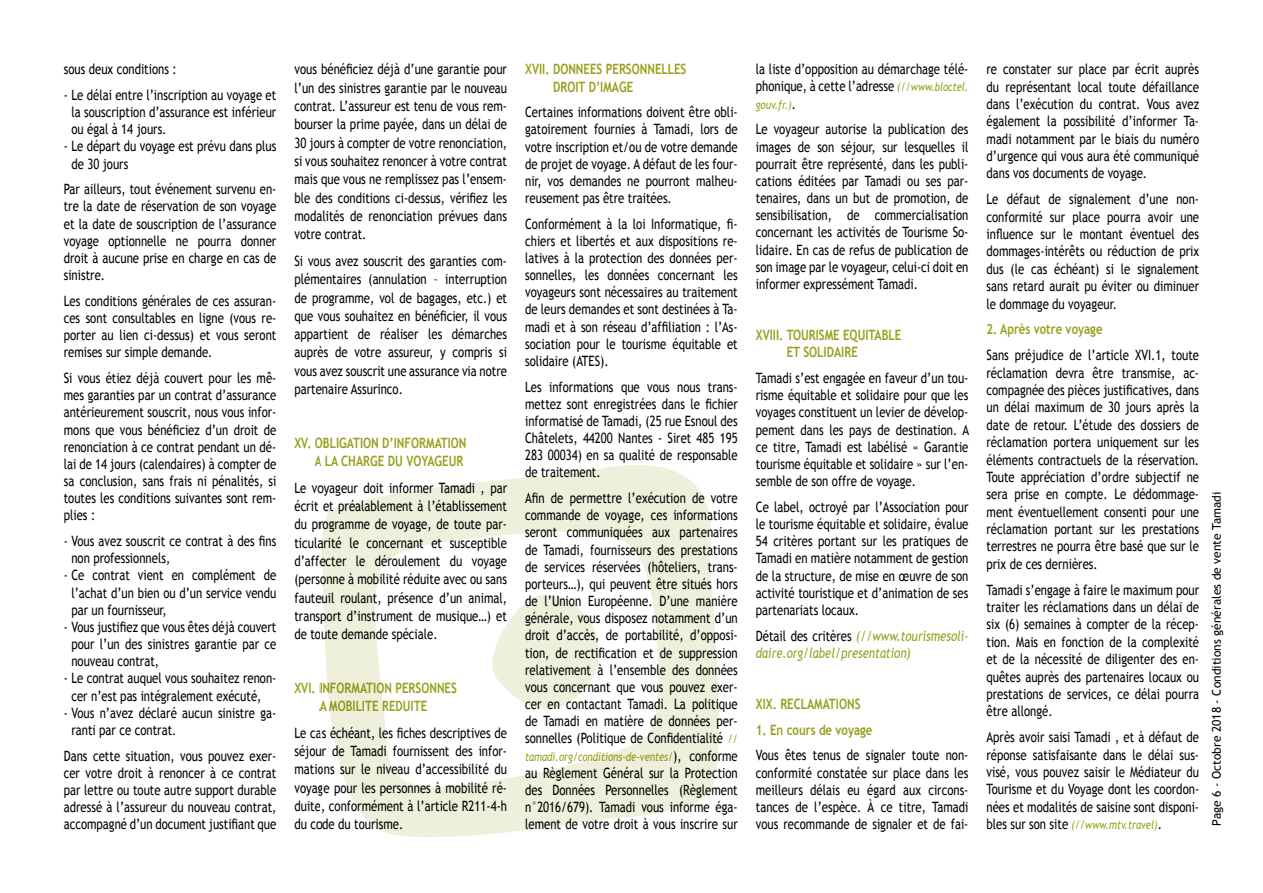
<style>
.page{position:relative;width:1263px;height:893px;background:#fff}
.page>*{position:absolute;margin:0;border:0;box-sizing:border-box;transform-origin:0 0}
.t1{font:14.25px/17.1px "Trebuchet MS";color:#000;text-align:justify;scale:.8 1}
.t2{font:700 14.25px/17.1px "Trebuchet MS";color:#97a01b;scale:.8 1}
.t3{font:italic 14.25px/17.1px "Trebuchet MS";color:#97a01b;scale:.8 1}
.t4{font:italic 12px "Trebuchet MS";color:#97a01b;scale:.8 1}
.t5{font:12px "Trebuchet MS";color:#000}
.s1{font-style:italic;font-size:12px;color:#97a01b}
.s2{font-style:normal;font-size:14.25px;color:#000}
.s3{font-style:normal;color:#000}
</style>
<div class="page">
<svg style="left:321px;top:465px;width:398px;height:372px;fill:#eef0db"></svg>
<p class="t1" style="left:64px;top:61px;width:143px">sous deux conditions :</p>
<p class="t1" style="left:71px;top:87px;width:258px;text-indent:-8px">- Le délai entre l’inscription au voyage et la souscription d’assurance est inférieur ou égal à 14 jours.</p>
<p class="t1" style="left:71px;top:138px;width:258px;text-indent:-8px">- Le départ du voyage est prévu dans plus de 30 jours</p>
<p class="t1" style="left:64px;top:181px;width:267px">Par ailleurs, tout événement survenu en&shy;tre la date de réservation de son voyage et la date de souscription de l’assurance voyage optionnelle ne pourra donner droit à aucune prise en charge en cas de sinistre.</p>
<p class="t1" style="left:64px;top:292px;width:267px">Les conditions générales de ces assuran&shy;ces sont consultables en ligne (vous re&shy;porter au lien ci-dessus) et vous seront remises sur simple demande.</p>
<p class="t1" style="left:64px;top:370px;width:267px">Si vous étiez déjà couvert pour les mê&shy;mes garanties par un contrat d’assurance antérieurement souscrit, nous vous infor&shy;mons que vous bénéficiez d’un droit de renonciation à ce contrat pendant un dé&shy;lai de 14 jours (calendaires) à compter de sa conclusion, sans frais ni pénalités, si toutes les conditions suivantes sont rem&shy;plies :</p>
<p class="t1" style="left:71px;top:533px;width:258px;text-indent:-8px">- Vous avez souscrit ce contrat à des fins non professionnels,</p>
<p class="t1" style="left:71px;top:567px;width:258px;text-indent:-8px">- Ce contrat vient en complément de l’achat d’un bien ou d’un service vendu par un fournisseur,</p>
<p class="t1" style="left:71px;top:618px;width:258px;text-indent:-8px">- Vous justifiez que vous êtes déjà couvert pour l’un des sinistres garantie par ce nouveau contrat,</p>
<p class="t1" style="left:64px;top:670px;width:267px;text-align:center">- Le contrat auquel vous souhaitez renon&shy;cer n’est pas intégralement exécuté,</p>
<p class="t1" style="left:71px;top:704px;width:258px;text-indent:-8px">- Vous n’avez déclaré aucun sinistre ga&shy;ranti par ce contrat.</p>
<p class="t1" style="left:64px;top:747px;width:267px">Dans cette situation, vous pouvez exer&shy;cer votre droit à renoncer à ce contrat par lettre ou toute autre support durable adressé à l’assureur du nouveau contrat, accompagné d’un document justifiant que</p>
<p class="t1" style="left:294px;top:60px;width:267px;line-height:18.3px">vous bénéficiez déjà d’une garantie pour l’un des sinistres garantie par le nouveau contrat. L’assureur est tenu de vous rem&shy;bourser la prime payée, dans un délai de 30 jours à compter de votre renonciation, si vous souhaitez renoncer à votre contrat mais que vous ne remplissez pas l’ensem&shy;ble des conditions ci-dessus, vérifiez les modalités de renonciation prévues dans votre contrat.</p>
<p class="t1" style="left:294px;top:252px;width:267px;line-height:18.3px">Si vous avez souscrit des garanties com&shy;plémentaires (annulation – interruption de programme, vol de bagages, etc.) et que vous souhaitez en bénéficier, il vous appartient de réaliser les démarches auprès de votre assureur, y compris si vous avez souscrit une assurance via notre partenaire Assurinco.</p>
<p class="t2" style="left:294px;top:434px;width:61px">XV. OBLIGATIO</p>
<p class="t2" style="left:371px;top:434px;width:78px">N D’INFORMATIO</p>
<p class="t2" style="left:459px;top:434px;width:11px">N</p>
<p class="t2" style="left:315px;top:452px;width:124px">A LA CHARGE DU VOYAGE</p>
<p class="t2" style="left:449px;top:452px;width:20px">UR</p>
<p class="t1" style="left:294px;top:479px;width:267px;line-height:18.3px">Le voyageur doit informer Tamadi , par écrit et préalablement à l’établissement du programme de voyage, de toute par&shy;ticularité le concernant et susceptible d’affecter le déroulement du voyage (personne à mobilité réduite avec ou sans fauteuil roulant, présence d’un animal, transport d’instrument de musique…) et de toute demande spéciale.</p>
<p class="t2" style="left:294px;top:679px;width:81px">XVI . INFORMATIO</p>
<p class="t2" style="left:319px;top:678px;width:174px;line-height:18.3px;text-indent:65px">N PERSONNES<br>A MOBILITE REDUITE</p>
<p class="t1" style="left:294px;top:724px;width:267px;line-height:18.3px">Le cas échéant, les fiches descriptives de séjour de Tamadi fournissent des infor&shy;mations sur le niveau d’accessibilité du voyage pour les personnes à mobilité ré&shy;duite, conformément à l’article R211-4-h du code du tourisme.</p>
<p class="t2" style="left:553px;top:61px;width:168px;text-indent:-28px">XVII . DONNEES PERSONNELLES<br>DROIT D’IMAGE</p>
<p class="t1" style="left:525px;top:104px;width:267px">Certaines informations doivent être obli&shy;gatoirement fournies à Tamadi, lors de votre inscription et/ou de votre demande de projet de voyage. A défaut de les four&shy;nir, vos demandes ne pourront malheu&shy;reusement pas être traitées.</p>
<p class="t1" style="left:525px;top:215px;width:267px">Conformément à la loi Informatique, fi&shy;chiers et libertés et aux dispositions re&shy;latives à la protection des données per&shy;sonnelles, les données concernant les voyageurs sont nécessaires au traitement de leurs demandes et sont destinées à Ta&shy;madi et à son réseau d’affiliation : l’As&shy;sociation pour le tourisme équitable et solidaire (ATES).</p>
<p class="t1" style="left:525px;top:378px;width:267px">Les informations que vous nous trans&shy;mettez sont enregistrées dans le fichier informatisé de Tamadi, (25 rue Esnoul des Châtelets, 44200 Nantes - Siret 485 195<br>283 00034) en sa qualité de responsable de traitement.</p>
<p class="t1" style="left:525px;top:490px;width:267px">Afin de permettre l’exécution de votre commande de voyage, ces informations seront communiquées aux partenaires de Tamadi, fournisseurs des prestations de services réservées (hôteliers, trans&shy;porteurs…), qui peuvent être situés hors de l’Union Européenne. D’une manière générale, vous disposez notamment d’un droit d’accès, de portabilité, d’opposi&shy;tion, de rectification et de suppression relativement à l’ensemble des données vous concernant que vous pouvez exer&shy;cer en contactant Tamadi. La politique de Tamadi en matière de données per&shy;sonnelles (Politique de Confidentialité <span class="s1">//</span></p>
<p class="t4" style="left:525px;top:749px;width:267px">tamadi.org/conditions-de-ventes/<span class="s2">), conforme</span></p>
<p class="t1" style="left:525px;top:764px;width:267px">au Règlement Général sur la Protection des Données Personnelles (Règlement n°2016/679). Tamadi vous informe éga&shy;lement de votre droit à vous inscrire sur</p>
<p class="t1" style="left:756px;top:61px;width:267px">la liste d’opposition au démarchage télé&shy;phonique, à cette l’adresse <span class="s1">(//www.bloctel.</span></p>
<p class="t4" style="left:756px;top:97px;width:52px">gouv.fr.)<span class="s2">.</span></p>
<p class="t1" style="left:756px;top:121px;width:267px">Le voyageur autorise la publication des images de son séjour, sur lesquelles il pourrait être représenté, dans les publi&shy;cations éditées par Tamadi ou ses par&shy;tenaires, dans un but de promotion, de sensibilisation, de commercialisation concernant les activités de Tourisme So&shy;lidaire. En cas de refus de publication de son image par le voyageur, celui-ci doit en informer expressément Tamadi.</p>
<p class="t2" style="left:787px;top:327px;width:143px;text-indent:-31px">XVIII . TOURISME EQUITABLE<br>ET SOLIDAI RE</p>
<p class="t1" style="left:756px;top:370px;width:268px">Tamadi s’est engagée en faveur d’un tou&shy;risme équitable et solidaire pour que les voyages constituent un levier de dévelop&shy;pement dans les pays de destination. A ce titre, Tamadi est labélisé « Garantie tourisme équitable et solidaire » sur l’en&shy;semble de son offre de voyage.</p>
<p class="t1" style="left:756px;top:498px;width:267px">Ce label, octroyé par l’Association pour le tourisme équitable et solidaire, évalue 54 critères portant sur les pratiques de Tamadi en matière notamment de gestion de la structure, de mise en œuvre de son activité touristique et d’animation de ses partenariats locaux.</p>
<p class="t3" style="left:756px;top:627px;width:267px"><span class="s3">Détail des critères</span> (//www.tourismesoli&shy;daire.org/label/presentation)</p>
<p class="t2" style="left:756px;top:695px;width:74px">XIX. RECLAMATIO</p>
<p class="t2" style="left:847px;top:695px;width:18px">NS</p>
<p class="t2" style="left:756px;top:721px;width:147px">1. En cours de voyage</p>
<p class="t1" style="left:756px;top:747px;width:267px">Vous êtes tenus de signaler toute non&shy;conformité constatée sur place dans les meilleurs délais eu égard aux circons&shy;tances de l’espèce. À ce titre, Tamadi vous recommande de signaler et de fai-</p>
<p class="t1" style="left:986px;top:61px;width:267px">re constater sur place par écrit auprès du représentant local toute défaillance dans l’exécution du contrat. Vous avez également la possibilité d’informer Ta&shy;madi notamment par le biais du numéro d’urgence qui vous aura été communiqué dans vos documents de voyage.</p>
<p class="t1" style="left:986px;top:191px;width:267px">Le défaut de signalement d’une non&shy;conformité sur place pourra avoir une influence sur le montant éventuel des dommages-intérêts ou réduction de prix dus (le cas échéant) si le signalement sans retard aurait pu éviter ou diminuer le dommage du voyageur.</p>
<p class="t2" style="left:986px;top:321px;width:147px">2. Après votre voyage</p>
<p class="t1" style="left:986px;top:347px;width:267px">Sans préjudice de l’article XVI.1, toute réclamation devra être transmise, ac&shy;compagnée des pièces justificatives, dans un délai maximum de 30 jours après la date de retour. L’étude des dossiers de réclamation portera uniquement sur les éléments contractuels de la réservation.<br>Toute appréciation d’ordre subjectif ne sera prise en compte. Le dédommage&shy;ment éventuellement consenti pour une réclamation portant sur les prestations terrestres ne pourra être basé que sur le prix de ces dernières.</p>
<p class="t1" style="left:986px;top:581px;width:267px">Tamadi s’engage à faire le maximum pour traiter les réclamations dans un délai de six (6) semaines à compter de la récep&shy;tion. Mais en fonction de la complexité et de la nécessité de diligenter des en&shy;quêtes auprès des partenaires locaux ou prestations de services, ce délai pourra être allongé.</p>
<p class="t1" style="left:986px;top:729px;width:267px">Après avoir saisi Tamadi , et à défaut de réponse satisfaisante dans le délai sus&shy;visé, vous pouvez saisir le Médiateur du Tourisme et du Voyage dont les coordon&shy;nées et modalités de saisine sont disponi-</p>
<p class="t4" style="left:986px;top:818px;width:221px"><span class="s2">bles sur son site</span> (//www.mtv.travel)<span class="s2">.</span></p>
<p class="t5" style="left:1209px;top:826px;width:335px;rotate:-90deg">Page 6 - Octobre 2018 - Conditions générales de vente Tamadi</p>
</div>
